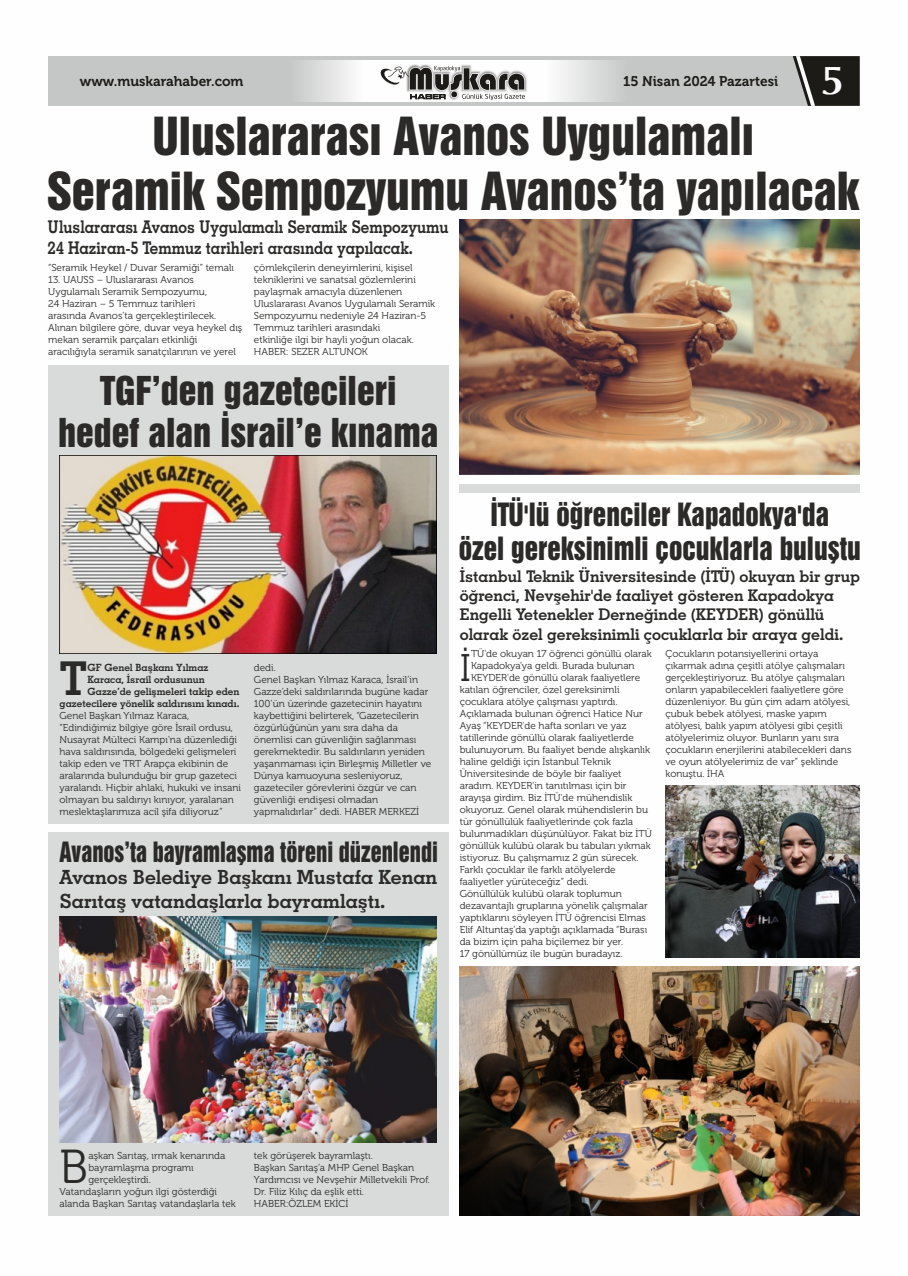
<style>
.page{position:relative;width:908px;height:1276px;background:#fff}
.page>*{position:absolute;margin:0;border:0;box-sizing:border-box;transform-origin:0 0}
.t1{font:47.9px/55.3px "Swiss 921 BT";color:#2b2a29;text-align:center}
.t2{font:47.5px "Museo 300";color:#2b2a29}
.t3{font:46.7px "Geometric Slabserif 703 Bold BT";color:#2b2a29}
.t4{font:700 40.3px "Optima";color:#fefefe}
.t5{font:38.3px "Museo 300";color:#2b2a29}
.t6{font:36.3px/41.9px "Swiss 921 BT";color:#2b2a29;text-align:center}
.t7{font:29.3px/33.8px "Swiss 921 BT";color:#2b2a29;text-align:center;scale:.94 1}
.t8{font:25.6px "Swiss 921 BT";color:#2b2a29;scale:.88 1}
.t9{font:19.5px/23.4px "Geometric Slabserif 703 Bold BT";color:#2b2a29}
.t10{font:17.5px/21px "Geometric Slabserif 703 Bold BT";color:#2b2a29;scale:.87 1}
.t11{font:16.1px/19.3px "Geometric Slabserif 703 Bold BT";color:#2b2a29}
.t12{font:14px "Museo 700";color:#1c1b17}
.t13{font:10px/12px "Museo 300";color:#2b2a29}
.t14{font:10px "Geometric Slabserif 703 Bold BT";color:#2b2a29}
</style>
<div class="page">
<div style="left:48px;top:56px;width:811px;height:50px;background:#c5c6c6"></div>
<img style="left:303px;top:60px;width:310px;height:42px">
<svg style="left:792px;top:56px;width:67px;height:50px"></svg>
<img style="left:406px;top:65px;width:121px;height:35px">
<svg style="left:379px;top:66px;width:146px;height:36px"></svg>
<div style="left:48px;top:365px;width:400px;height:458px;background:#d9dada"></div>
<div style="left:48px;top:832px;width:400px;height:383px;background:#d9dada"></div>
<img style="left:459px;top:220px;width:400px;height:255px">
<div style="left:459px;top:484px;width:400px;height:9px;background:#d9dada"></div>
<img style="left:60px;top:455px;width:377px;height:198px">
<img style="left:59px;top:916px;width:378px;height:226px">
<img style="left:459px;top:966px;width:400px;height:249px">
<img style="left:665px;top:785px;width:194px;height:172px">
<h3 class="t12" style="left:80px;top:75px;width:165px">www.muskarahaber.com</h3>
<h3 class="t12" style="left:623px;top:75px;width:156px">15 Nisan 2024 Pazartesi</h3>
<h3 class="t4" style="left:820px;top:63px;width:26px">5</h3>
<h1 class="t1" style="left:47px;top:115px;width:813px">Uluslararası Avanos Uygulamalı<br>Seramik Sempozyumu Avanos’ta yapılacak</h1>
<h3 class="t10" style="left:48px;top:218px;width:462px">Uluslararası Avanos Uygulamalı Seramik Sempozyumu<br>24 Haziran-5 Temmuz tarihleri arasında yapılacak.</h3>
<p class="t13" style="left:48px;top:263px;width:187px">“Seramik Heykel / Duvar Seramiği” temalı</p>
<p class="t13" style="left:48px;top:275px;width:195px">13. UAUSS – Uluslararası Avanos Uygulamalı Seramik Sempozyumu,<br>24 Haziran – 5 Temmuz tarihleri<br>arasında Avanos’ta gerçekleştirilecek.<br>Alınan bilgilere göre, duvar veya heykel dış mekan seramik parçaları etkinliği aracılığıyla seramik sanatçılarının ve yerel</p>
<p class="t13" style="left:254px;top:263px;width:183px">çömlekçilerin deneyimlerini, kişisel tekniklerini ve sanatsal gözlemlerini paylaşmak amacıyla düzenlenen Uluslararası Avanos Uygulamalı Seramik Sempozyumu nedeniyle 24 Haziran-5<br>Temmuz tarihleri arasındaki<br>etkinliğe ilgi bir hayli yoğun olacak.<br>HABER: SEZER ALTUNOK</p>
<h3 class="t6" style="left:58px;top:374px;width:382px">TGF’den gazetecileri hedef alan İsrail’e kınama</h3>
<h3 class="t3" style="left:60px;top:660px;width:29px">T</h3>
<p class="t14" style="left:87px;top:664px;width:122px">GF Genel Başkanı Yılmaz</p>
<p class="t14" style="left:87px;top:676px;width:119px">Karaca, İsrail ordusunun</p>
<p class="t14" style="left:87px;top:687px;width:153px">Gazze’de gelişmeleri takip eden</p>
<p class="t14" style="left:60px;top:699px;width:181px">gazetecilere yönelik saldırısını kınadı.</p>
<p class="t13" style="left:60px;top:710px;width:183px">Genel Başkan Yılmaz Karaca, “Edindiğimiz bilgiye göre İsrail ordusu, Nusayrat Mülteci Kampı'na düzenlediği hava saldırısında, bölgedeki gelişmeleri takip eden ve TRT Arapça ekibinin de aralarında bulunduğu bir grup gazeteci yaralandı. Hiçbir ahlaki, hukuki ve insani olmayan bu saldırıyı kınıyor, yaralanan meslektaşlarımıza acil şifa diliyoruz”</p>
<p class="t13" style="left:254px;top:662px;width:179px">dedi.<br>Genel Başkan Yılmaz Karaca, İsrail’in Gazze’deki saldırılarında bugüne kadar 100’ün üzerinde gazetecinin hayatını kaybettiğini belirterek, “Gazetecilerin özgürlüğünün yanı sıra daha da önemlisi can güvenliğin sağlanması gerekmektedir. Bu saldırıların yeniden yaşanmaması için Birleşmiş Milletler ve Dünya kamuoyuna sesleniyoruz, gazeteciler görevlerini özgür ve can güvenliği endişesi olmadan yapmalıdırlar” dedi. HABER MERKEZİ</p>
<h3 class="t8" style="left:59px;top:842px;width:431px">Avanos’ta bayramlaşma töreni düzenlendi</h3>
<h3 class="t9" style="left:60px;top:867px;width:379px">Avanos Belediye Başkanı Mustafa Kenan<br>Sarıtaş vatandaşlarla bayramlaştı.</h3>
<h3 class="t7" style="left:458px;top:502px;width:429px">İTÜ'lü öğrenciler Kapadokya'da<br>özel gereksinimli çocuklarla buluştu</h3>
<h3 class="t11" style="left:459px;top:568px;width:401px">İstanbul Teknik Üniversitesinde (İTÜ) okuyan bir grup öğrenci, Nevşehir'de faaliyet gösteren Kapadokya Engelli Yetenekler Derneğinde (KEYDER) gönüllü olarak özel gereksinimli çocuklarla bir araya geldi.</h3>
<h3 class="t5" style="left:459px;top:652px;width:13px">İ</h3>
<p class="t13" style="left:471px;top:648px;width:182px">TÜ'de okuyan 17 öğrenci gönüllü olarak</p>
<p class="t13" style="left:471px;top:660px;width:165px">Kapadokya'ya geldi. Burada bulunan</p>
<p class="t13" style="left:471px;top:672px;width:170px">KEYDER'de gönüllü olarak faaliyetlere</p>
<p class="t13" style="left:459px;top:684px;width:161px">katılan öğrenciler, özel gereksinimli</p>
<p class="t13" style="left:459px;top:696px;width:159px">çocuklara atölye çalışması yaptırdı.</p>
<p class="t13" style="left:459px;top:708px;width:184px">Açıklamada bulunan öğrenci Hatice Nur</p>
<p class="t13" style="left:459px;top:720px;width:168px">Ayaş “KEYDER'de hafta sonları ve yaz</p>
<p class="t13" style="left:459px;top:732px;width:175px">tatillerinde gönüllü olarak faaliyetlerde</p>
<p class="t13" style="left:459px;top:744px;width:192px">bulunuyorum. Bu faaliyet bende alışkanlık</p>
<p class="t13" style="left:459px;top:756px;width:153px">haline geldiği için İstanbul Teknik</p>
<p class="t13" style="left:459px;top:768px;width:163px">Üniversitesinde de böyle bir faaliyet</p>
<p class="t13" style="left:459px;top:780px;width:168px">aradım. KEYDER'in tanıtılması için bir</p>
<p class="t13" style="left:459px;top:792px;width:174px">arayışa girdim. Biz İTÜ'de mühendislik</p>
<p class="t13" style="left:459px;top:804px;width:190px">okuyoruz. Genel olarak mühendislerin bu</p>
<p class="t13" style="left:459px;top:816px;width:175px">tür gönüllülük faaliyetlerinde çok fazla</p>
<p class="t13" style="left:459px;top:828px;width:193px">bulunmadıkları düşünülüyor. Fakat biz İTÜ</p>
<p class="t13" style="left:459px;top:840px;width:192px">gönüllük kulübü olarak bu tabuları yıkmak</p>
<p class="t13" style="left:459px;top:852px;width:180px">istiyoruz. Bu çalışmamız 2 gün sürecek.</p>
<p class="t13" style="left:459px;top:864px;width:157px">Farklı çocuklar ile farklı atölyelerde</p>
<p class="t13" style="left:459px;top:876px;width:130px">faaliyetler yürüteceğiz” dedi.</p>
<p class="t13" style="left:459px;top:888px;width:163px">Gönüllülük kulübü olarak toplumun</p>
<p class="t13" style="left:459px;top:900px;width:189px">dezavantajlı gruplarına yönelik çalışmalar</p>
<p class="t13" style="left:459px;top:912px;width:188px">yaptıklarını söyleyen İTÜ öğrencisi Elmas</p>
<p class="t13" style="left:459px;top:924px;width:189px">Elif Altuntaş'da yaptığı açıklamada “Burası</p>
<p class="t13" style="left:459px;top:936px;width:165px">da bizim için paha biçilemez bir yer.</p>
<p class="t13" style="left:459px;top:948px;width:164px">17 gönüllümüz ile bugün buradayız.</p>
<p class="t13" style="left:665px;top:648px;width:187px">Çocukların potansiyellerini ortaya çıkarmak adına çeşitli atölye çalışmaları gerçekleştiriyoruz. Bu atölye çalışmaları onların yapabilecekleri faaliyetlere göre düzenleniyor. Bu gün çim adam atölyesi, çubuk bebek atölyesi, maske yapım atölyesi, balık yapım atölyesi gibi çeşitli atölyelerimiz oluyor. Bunların yanı sıra çocukların enerjilerini atabilecekleri dans ve oyun atölyelerimiz de var” şeklinde konuştu. İHA</p>
<h2 class="t2" style="left:60px;top:1147px;width:30px">B</h2>
<p class="t13" style="left:88px;top:1150px;width:138px">aşkan Sarıtaş, ırmak kenarında</p>
<p class="t13" style="left:88px;top:1162px;width:107px">bayramlaşma programı</p>
<p class="t13" style="left:88px;top:1174px;width:64px">gerçekleştirdi.</p>
<p class="t13" style="left:60px;top:1186px;width:159px">Vatandaşların yoğun ilgi gösterdiği</p>
<p class="t13" style="left:60px;top:1198px;width:178px">alanda Başkan Sarıtaş vatandaşlarla tek</p>
<p class="t13" style="left:254px;top:1150px;width:177px">tek görüşerek bayramlaştı.<br>Başkan Sarıtaş’a MHP Genel Başkan<br>Yardımcısı ve Nevşehir Milletvekili Prof.<br>Dr. Filiz Kılıç da eşlik etti.<br>HABER:ÖZLEM EKİCİ</p>
</div>
